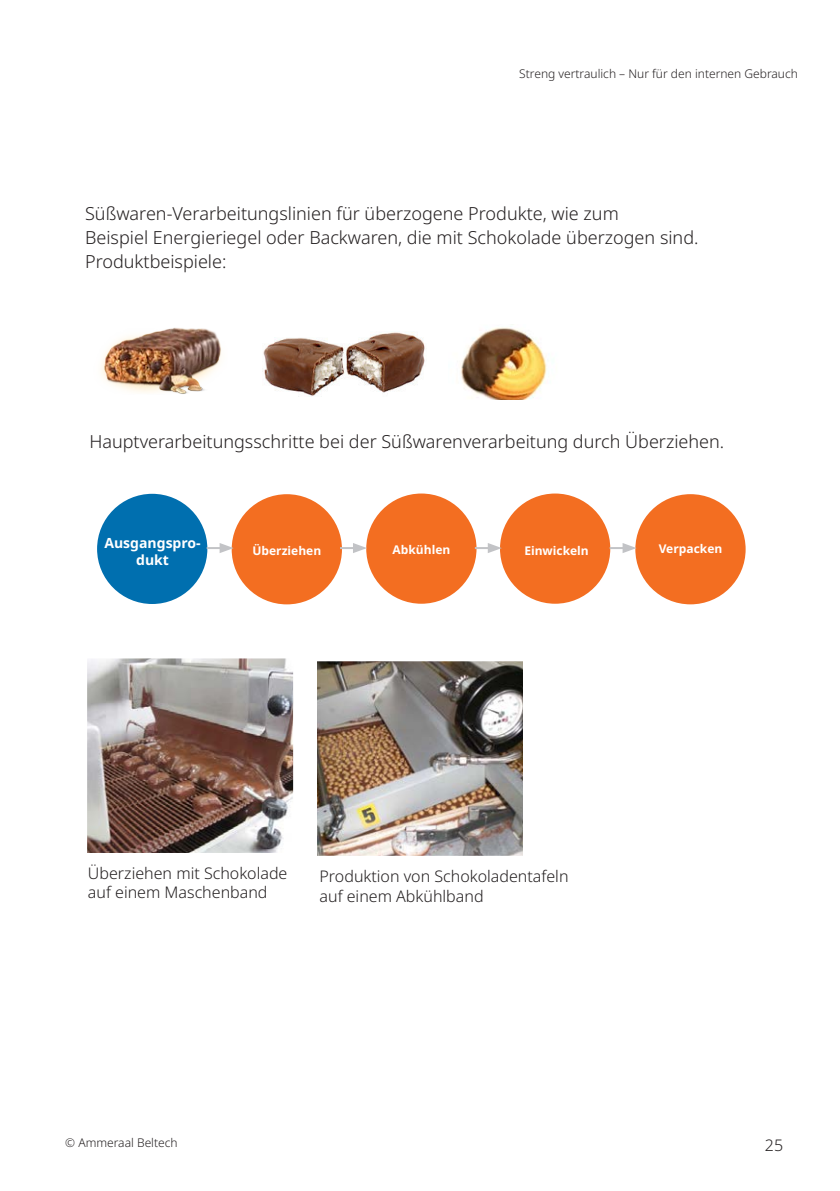
<style>
.page{position:relative;width:840px;height:1191px;background:#fff}
.page>*{position:absolute;margin:0;border:0;box-sizing:border-box;transform-origin:0 0}
.t1{font:300 18px "Noto Sans";color:#231f20}
.t2{font:300 16px/19.2px "Noto Sans";color:#231f20}
.t3{font:700 14px/16.8px "Noto Sans";color:#fff;text-align:center}
.t4{font:300 12px "Noto Sans";color:#231f20}
.t5{font:700 12px "Noto Sans";color:#fff}
</style>
<div class="page">
<img style="left:262px;top:332px;width:163px;height:64px">
<img style="left:460px;top:327px;width:87px;height:73px">
<img style="left:101px;top:327px;width:120px;height:67px">
<img style="left:88px;top:659px;width:204px;height:193px">
<div style="left:85px;top:656px;width:210px;height:199px;border:2px solid #fff"></div>
<img style="left:318px;top:662px;width:203px;height:192px">
<div style="left:315px;top:659px;width:209px;height:198px;border:2px solid #fff"></div>
<div style="left:97px;top:494px;width:110px;height:110px;background:#006faf;border-radius:50%"></div>
<div style="left:231px;top:494px;width:111px;height:110px;background:#f36e21;border-radius:50%"></div>
<div style="left:366px;top:493px;width:110px;height:111px;background:#f36e21;border-radius:50%"></div>
<div style="left:499px;top:493px;width:111px;height:111px;background:#f36e21;border-radius:50%"></div>
<div style="left:635px;top:494px;width:110px;height:110px;background:#f36e21;border-radius:50%"></div>
<svg style="left:206px;top:543px;width:27px;height:10px"></svg>
<svg style="left:340px;top:543px;width:27px;height:10px"></svg>
<svg style="left:474px;top:543px;width:27px;height:10px"></svg>
<svg style="left:609px;top:543px;width:27px;height:10px"></svg>
<p class="t4" style="left:519px;top:65px;width:280px">Streng vertraulich – Nur für den internen Gebrauch</p>
<p class="t1" style="left:85px;top:201px;width:535px">Süßwaren-Verarbeitungslinien für überzogene Produkte, wie zum</p>
<p class="t1" style="left:85px;top:225px;width:614px">Beispiel Energieriegel oder Backwaren, die mit Schokolade überzogen sind.</p>
<p class="t1" style="left:85px;top:249px;width:143px">Produktbeispiele:</p>
<p class="t1" style="left:89px;top:429px;width:636px">Hauptverarbeitungsschritte bei der Süßwarenverarbeitung durch Überziehen.</p>
<p class="t3" style="left:104px;top:535px;width:98px">Ausgangspro&shy;dukt</p>
<p class="t5" style="left:252px;top:542px;width:70px">Überziehen</p>
<p class="t5" style="left:392px;top:541px;width:59px">Abkühlen</p>
<p class="t5" style="left:524px;top:542px;width:66px">Einwickeln</p>
<p class="t5" style="left:658px;top:540px;width:65px">Verpacken</p>
<p class="t2" style="left:88px;top:864px;width:201px">Überziehen mit Schokolade</p>
<p class="t2" style="left:88px;top:883px;width:181px">auf einem Maschenband</p>
<p class="t2" style="left:319px;top:867px;width:250px">Produktion von Schokoladentafeln auf einem Abkühlband</p>
<p class="t4" style="left:65px;top:1134px;width:114px">© Ammeraal Beltech</p>
<p class="t2" style="left:764px;top:1136px;width:20px">25</p>
</div>
